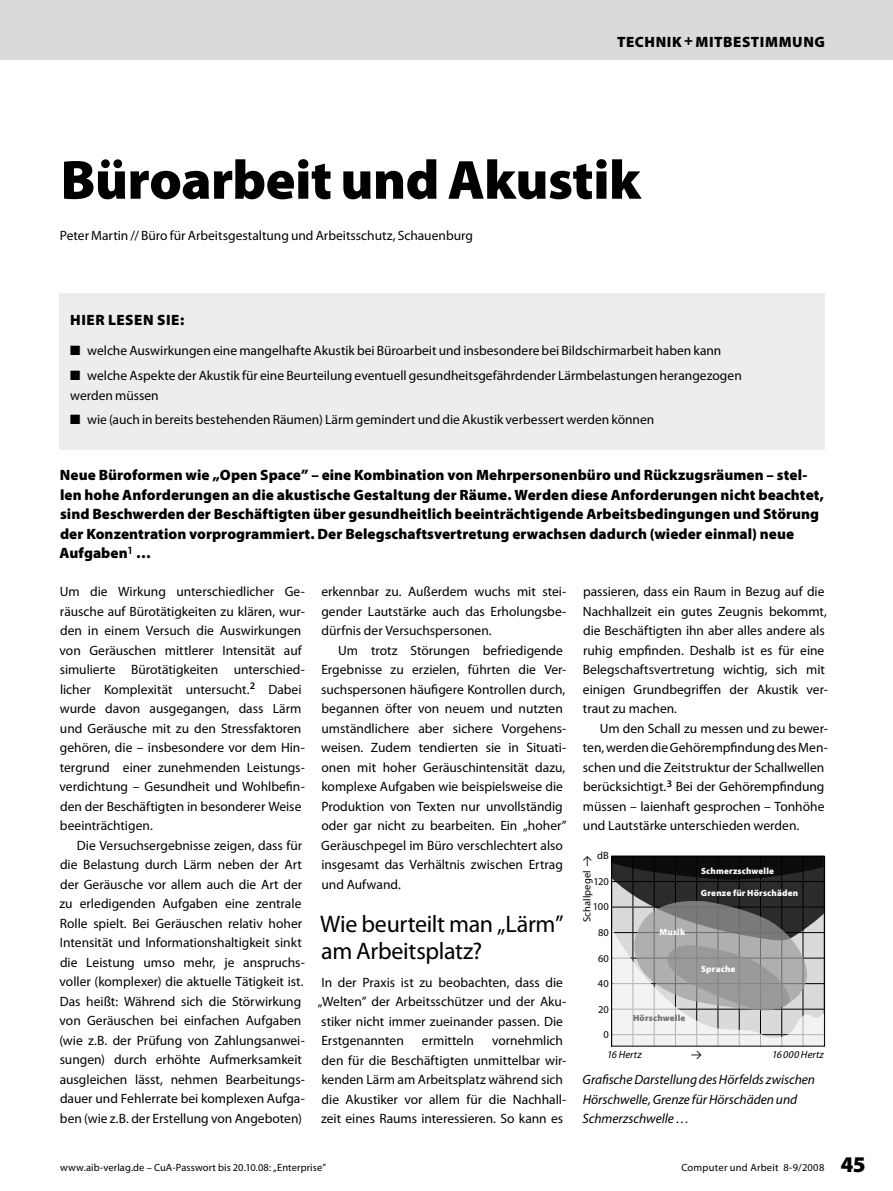
<style>
.page{position:relative;width:893px;height:1191px;background:#fff}
.page>*{position:absolute;margin:0;border:0;box-sizing:border-box;transform-origin:0 0}
.t1{font:900 55.5px "Myriad Pro";letter-spacing:-.01em;color:#000}
.t2{font:24px/27px "Myriad Pro";letter-spacing:-.015em;color:#000}
.t3{font:900 15px/19.5px "Myriad Pro";letter-spacing:.005em;color:#000}
.t4{font:900 15px "Myriad Pro";letter-spacing:.04em;color:#000}
.t5{font:13.5px/19.5px "Myriad Pro";color:#000}
.t6{font:italic 13.5px/19.5px "Myriad Pro";color:#000}
.t7{font:10.5px "Myriad Pro";letter-spacing:.01em;color:#000}
.t8{font:italic 10.5px "Myriad Pro";letter-spacing:.02em;color:#000}
.t9{font:10.5px "The Mix Expert";color:#000}
.t10{font:900 9px "Myriad Pro";letter-spacing:.02em;color:#fff}
.t11{font:900 9px "Myriad Pro";letter-spacing:.02em;color:#707173}
.s1{font-family:"The Mix Expert"}
.s2{font-weight:900;font-size:22.5px}
</style>
<div class="page">
<div style="left:0;top:0;width:893px;height:60px;background:#d9dadb"></div>
<div style="left:60px;top:294px;width:765px;height:156px;background:#eceded"></div>
<svg style="left:611px;top:855px;width:214px;height:192px;background:#8d8e8f"></svg>
<div style="left:611px;top:856px;width:214px;height:190px;border:1px solid #000"></div>
<p class="t4" style="left:617px;top:32px;width:209px">TECHNIK + MITBESTIMMUNG</p>
<h1 class="t1" style="left:61px;top:143px;width:582px">Büroarbeit und Akustik</h1>
<p class="t5" style="left:60px;top:225px;width:415px">Peter Martin // Büro für Arbeitsgestaltung und Arbeitsschutz, Schauenburg</p>
<p class="t3" style="left:70px;top:309px;width:116px">Hier lesen Sie:</p>
<p class="t5" style="left:70px;top:341px;width:653px">■ welche Auswirkungen eine mangelhafte Akustik bei Büroarbeit und insbesondere bei Bildschirmarbeit haben kann</p>
<p class="t5" style="left:70px;top:365px;width:673px">■ welche Aspekte der Akustik für eine Beurteilung eventuell gesundheitsgefährdender Lärmbelastungen herangezogen werden müssen</p>
<p class="t5" style="left:70px;top:410px;width:586px">■ wie (auch in bereits bestehenden Räumen) Lärm gemindert und die Akustik verbessert werden können</p>
<p class="t3" style="left:60px;top:465px;width:766px">Neue Büroformen wie „Open Space” – eine Kombination von Mehrpersonenbüro und Rückzugsräumen – stel&shy;len hohe Anforderungen an die akustische Gestaltung der Räume. Werden diese Anforderungen nicht beachtet, sind Beschwerden der Beschäftigten über gesundheitlich beeinträchtigende Arbeitsbedingungen und Störung der Konzentration vorprogrammiert. Der Belegschaftsvertretung erwachsen dadurch (wieder einmal) neue Aufgaben<sup>1</sup> …</p>
<p class="t5" style="left:321px;top:582px;width:246px;text-align:justify">erkennbar zu. Außerdem wuchs mit stei&shy;gender Lautstärke auch das Erholungsbe&shy;dürfnis der Versuchspersonen.</p>
<p class="t5" style="left:321px;top:640px;width:247px;text-indent:17px">Um trotz Störungen befriedigende Ergebnisse zu erzielen, führten die Ver&shy;suchspersonen häufigere Kontrollen durch, begannen öfter von neuem und nutzten umständlichere aber sichere Vorgehens&shy;weisen. Zudem tendierten sie in Situati&shy;onen mit hoher Geräuschintensität dazu, komplexe Aufgaben wie beispielsweise die Produktion von Texten nur unvollständig oder gar nicht zu bearbeiten. Ein „hoher” Geräuschpegel im Büro verschlechtert also insgesamt das Verhältnis zwischen Ertrag und Aufwand.</p>
<h2 class="t2" style="left:320px;top:909px;width:245px">Wie beurteilt man „Lärm” am Arbeitsplatz?</h2>
<p class="t5" style="left:318px;top:972px;width:250px">In der Praxis ist zu beobachten, dass die „Welten” der Arbeitsschützer und der Aku&shy;stiker nicht immer zueinander passen. Die Erstgenannten</p>
<p class="t5" style="left:583px;top:582px;width:246px">passieren, dass ein Raum in Bezug auf die Nachhallzeit ein gutes Zeugnis bekommt, die Beschäftigten ihn aber alles andere als ruhig empfinden. Deshalb ist es für eine Belegschaftsvertretung wichtig, sich mit einigen Grundbegriffen der Akustik ver&shy;traut zu machen.</p>
<p class="t5" style="left:583px;top:718px;width:247px;text-indent:17px">Um den Schall zu messen und zu bewer&shy;ten, werden die Gehörempfindung des Men&shy;schen und die Zeitstruktur der Schallwellen berücksichtigt.<sup>3</sup> Bei der Gehörempfindung müssen – laienhaft gesprochen – Tonhöhe und Lautstärke unterschieden werden.</p>
<p class="t5" style="left:60px;top:582px;width:247px">Um die Wirkung unterschiedlicher Ge&shy;räusche auf Bürotätigkeiten zu klären, wur&shy;den in einem Versuch die Auswirkungen von Geräuschen mittlerer Intensität auf simulierte Bürotätigkeiten unterschied&shy;licher Komplexität untersucht.<sup>2</sup> Dabei wurde davon ausgegangen, dass Lärm und Geräusche mit zu den Stressfaktoren gehören, die – insbesondere vor dem Hin&shy;tergrund einer zunehmenden Leistungs&shy;verdichtung – Gesundheit und Wohlbefin&shy;den der Beschäftigten in besonderer Weise beeinträchtigen.</p>
<p class="t5" style="left:59px;top:835px;width:247px;text-indent:17px">Die Versuchsergebnisse zeigen, dass für die Belastung durch Lärm neben der Art der Geräusche vor allem auch die Art der zu erledigenden Aufgaben eine zentrale Rolle spielt. Bei Geräuschen relativ hoher Intensität und Informationshaltigkeit sinkt die Leistung umso mehr, je anspruchs&shy;voller (komplexer) die aktuelle Tätigkeit ist.<br>Das heißt: Während sich die Störwirkung von Geräuschen bei einfachen Aufgaben (wie z.B. der Prüfung von Zahlungsanwei&shy;sungen) durch erhöhte Aufmerksamkeit ausgleichen lässt, nehmen Bearbeitungs&shy;dauer und Fehlerrate bei komplexen Aufga&shy;ben (wie z.B. der Erstellung von Angeboten)</p>
<p class="t7" style="left:597px;top:849px;width:13px">dB</p>
<p class="t7" style="left:593px;top:875px;width:17px">120</p>
<p class="t7" style="left:593px;top:900px;width:18px">100</p>
<p class="t7" style="left:598px;top:926px;width:12px">80</p>
<p class="t7" style="left:598px;top:951px;width:12px">60</p>
<p class="t7" style="left:598px;top:977px;width:12px">40</p>
<p class="t7" style="left:598px;top:1002px;width:12px">20</p>
<p class="t7" style="left:604px;top:1028px;width:7px">0</p>
<p class="t7" style="left:580px;top:922px;width:68px;rotate:-90deg">Schallpegel <span class="s1">Y</span></p>
<p class="t10" style="left:701px;top:865px;width:74px">Schmerzschwelle</p>
<p class="t10" style="left:701px;top:887px;width:99px">Grenze für Hörschäden</p>
<p class="t10" style="left:659px;top:926px;width:27px">Musik</p>
<p class="t10" style="left:701px;top:963px;width:36px">Sprache</p>
<p class="t11" style="left:633px;top:1012px;width:54px">Hörschwelle</p>
<p class="t5" style="left:321px;top:1030px;width:247px;text-indent:171px">vornehmlich den für die Beschäftigten unmittelbar wir&shy;kenden Lärm am Arbeitsplatz während sich die Akustiker vor allem für die Nachhall&shy;zeit eines Raums interessieren. So kann es</p>
<p class="t5" style="left:422px;top:1030px;width:54px">ermitteln</p>
<p class="t8" style="left:607px;top:1048px;width:36px">16 Hertz</p>
<p class="t9" style="left:691px;top:1045px;width:12px">Y</p>
<p class="t8" style="left:772px;top:1048px;width:53px">16000 Hertz</p>
<p class="t6" style="left:582px;top:1069px;width:234px">Grafische Darstellung des Hörfelds zwischen<br>Hörschwelle, Grenze für Hörschäden und<br>Schmerzschwelle …</p>
<p class="t7" style="left:60px;top:1161px;width:268px">www.aib-verlag.de – CuA-Passwort bis 20.10.08: „Enterprise”</p>
<p class="t7" style="left:681px;top:1161px;width:185px">Computer und Arbeit 8-9/2008 <span class="s2">45</span></p>
</div>
